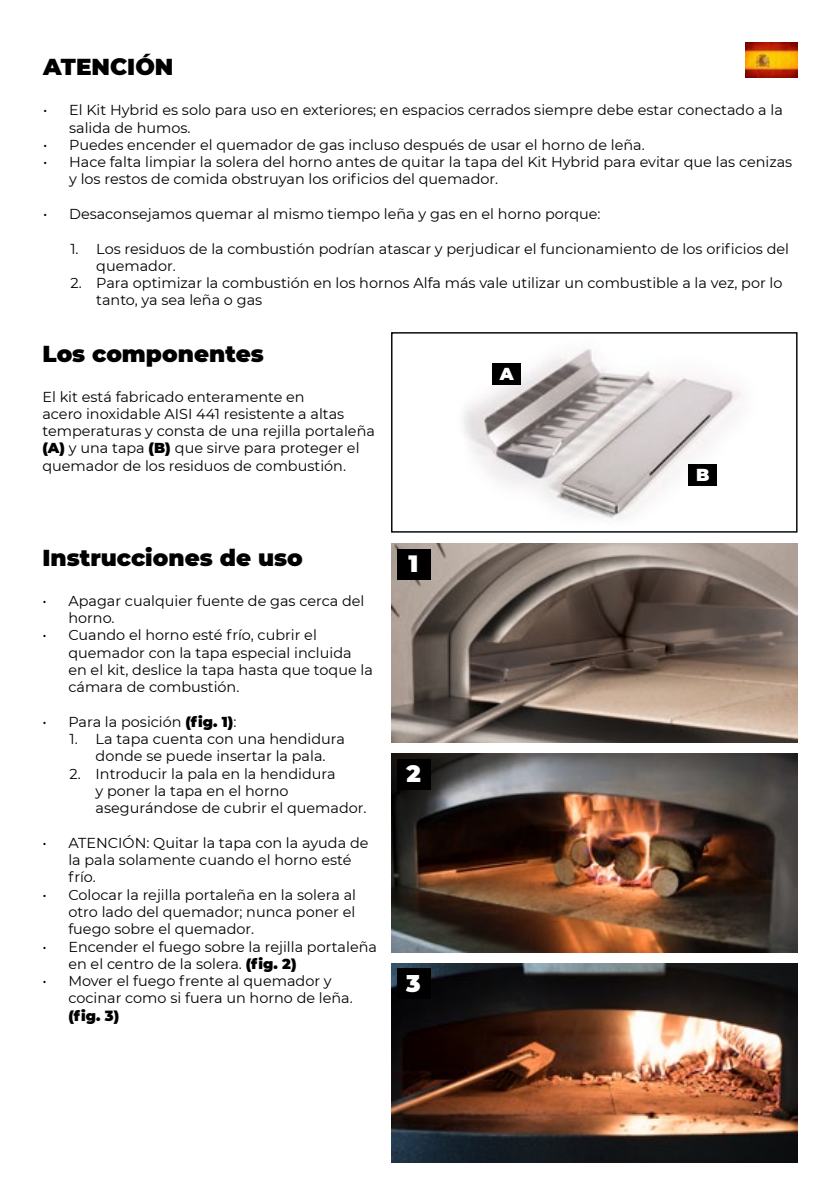
<style>
.page{position:relative;width:840px;height:1191px;background:#fff}
.page>*{position:absolute;margin:0;border:0;box-sizing:border-box;transform-origin:0 0}
.t1{font:900 23.6px "Montserrat";color:#fff}
.t2{font:900 23px "Montserrat";color:#000}
.t3{font:900 17.2px "Montserrat";color:#fff}
.t4{font:14.4px/17.2px "Montserrat";color:#000}
.t5{font:900 14.4px "Montserrat";color:#000}
.s1{font-weight:900}
</style>
<div class="page">
<img style="left:745px;top:43px;width:52px;height:35px">
<img style="left:463px;top:349px;width:278px;height:170px">
<div style="left:391px;top:332px;width:406px;height:200px;border:1px solid #000"></div>
<div style="left:492px;top:364px;width:28px;height:21px;background:#000"></div>
<div style="left:688px;top:464px;width:28px;height:21px;background:#000"></div>
<img style="left:391px;top:543px;width:406px;height:199px">
<div style="left:396px;top:549px;width:34px;height:30px;background:#000"></div>
<img style="left:391px;top:753px;width:406px;height:199px">
<div style="left:396px;top:759px;width:34px;height:30px;background:#000"></div>
<img style="left:391px;top:963px;width:406px;height:199px">
<div style="left:396px;top:968px;width:34px;height:31px;background:#000"></div>
<h2 class="t2" style="left:43px;top:50px;width:132px">ATENCIÓN</h2>
<p class="t4" style="left:69px;top:101px;width:714px;text-indent:-26px">• El Kit Hybrid es solo para uso en exteriores; en espacios cerrados siempre debe estar conectado a la salida de humos.</p>
<p class="t4" style="left:43px;top:136px;width:602px">• Puedes encender el quemador de gas incluso después de usar el horno de leña.</p>
<p class="t4" style="left:69px;top:153px;width:724px;text-indent:-26px">• Hace falta limpiar la solera del horno antes de quitar la tapa del Kit Hybrid para evitar que las cenizas y los restos de comida obstruyan los orificios del quemador.</p>
<p class="t4" style="left:43px;top:205px;width:558px">• Desaconsejamos quemar al mismo tiempo leña y gas en el horno porque:</p>
<p class="t4" style="left:96px;top:239px;width:694px;text-indent:-26px">1. Los residuos de la combustión podrían atascar y perjudicar el funcionamiento de los orificios del quemador.</p>
<p class="t4" style="left:96px;top:274px;width:687px;text-indent:-26px">2. Para optimizar la combustión en los hornos Alfa más vale utilizar un combustible a la vez, por lo tanto, ya sea leña o gas</p>
<h2 class="t2" style="left:42px;top:336px;width:223px">Los componentes</h2>
<p class="t4" style="left:42px;top:387px;width:334px">El kit está fabricado enteramente en<br>acero inoxidable AISI 441 resistente a altas temperaturas y consta de una rejilla portaleña <span class="s1">(A)</span> y una tapa <span class="s1">(B)</span> que sirve para proteger el quemador de los residuos de combustión.</p>
<h2 class="t2" style="left:42px;top:540px;width:262px">Instrucciones de uso</h2>
<p class="t4" style="left:68px;top:591px;width:297px;text-indent:-26px">• Apagar cualquier fuente de gas cerca del horno.</p>
<p class="t4" style="left:68px;top:626px;width:306px;text-indent:-26px">• Cuando el horno esté frío, cubrir el quemador con la tapa especial incluida en el kit, deslice la tapa hasta que toque la cámara de combustión.</p>
<p class="t4" style="left:42px;top:712px;width:195px">• Para la posición <span class="s1">(fig. 1)</span>:</p>
<p class="t4" style="left:70px;top:730px;width:277px;text-align:center">1. La tapa cuenta con una hendidura donde se puede insertar la pala.</p>
<p class="t4" style="left:95px;top:764px;width:272px;text-indent:-26px">2. Introducir la pala en la hendidura<br>y poner la tapa en el horno asegurándose de cubrir el quemador.</p>
<p class="t4" style="left:68px;top:833px;width:301px;text-indent:-26px">• ATENCIÓN: Quitar la tapa con la ayuda de la pala solamente cuando el horno esté frío.</p>
<p class="t4" style="left:68px;top:885px;width:289px;text-align:justify;text-indent:-26px">• Colocar la rejilla portaleña en la solera al otro lado del quemador; nunca poner el fuego sobre el quemador.</p>
<p class="t4" style="left:68px;top:937px;width:310px;text-indent:-26px">• Encender el fuego sobre la rejilla portaleña en el centro de la solera. <span class="s1">(fig. 2)</span></p>
<p class="t4" style="left:68px;top:972px;width:286px;text-indent:-26px">• Mover el fuego frente al quemador y cocinar como si fuera un horno de leña.</p>
<p class="t5" style="left:68px;top:1004px;width:52px">(fig. 3)</p>
<h1 class="t1" style="left:408px;top:546px;width:11px">1</h1>
<h1 class="t1" style="left:406px;top:756px;width:16px">2</h1>
<h1 class="t1" style="left:406px;top:965px;width:16px">3</h1>
<p class="t3" style="left:499px;top:361px;width:15px">A</p>
<p class="t3" style="left:695px;top:462px;width:15px">B</p>
</div>
